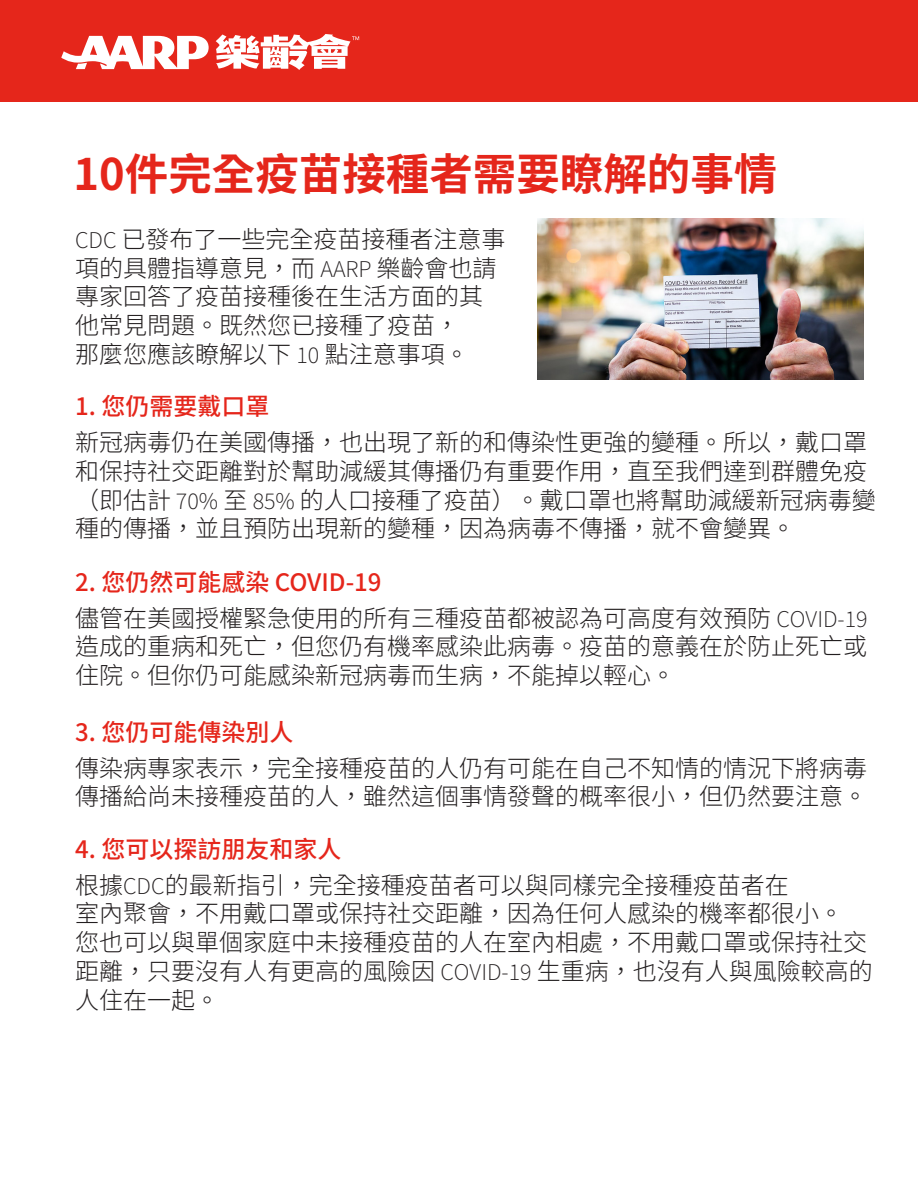
<style>
.page{position:relative;width:918px;height:1188px;background:#fff}
.page>*{position:absolute;margin:0;border:0;box-sizing:border-box;transform-origin:0 0}
.t1{font:700 43.5px "Noto Sans CJ Ktc";color:#e5261b}
.t2{font:300 24px/28.8px "Noto Sans CJ Ktc";color:#231f20}
.t3{font:500 24px "Noto Sans CJ Ktc";color:#e5261b}
.s1{font-family:"Source Sans Pro"}
</style>
<div class="page">
<div style="left:0;top:0;width:918px;height:102px;background:#e5261b"></div>
<svg style="left:61px;top:36px;width:148px;height:33px"></svg>
<svg style="left:216px;top:34px;width:143px;height:36px"></svg>
<img style="left:537px;top:218px;width:327px;height:162px">
<p class="t1" style="left:74px;top:150px;width:705px">10件完全疫苗接種者需要瞭解的事情</p>
<p class="t2" style="left:75px;top:225px;width:432px"><span class="s1">CDC</span> 已發布了一些完全疫苗接種者注意事項的具體指導意見，而 <span class="s1">AARP</span> 樂齡會也請專家回答了疫苗接種後在生活方面的其他常見問題。既然您已接種了疫苗，<br>那麼您應該瞭解以下 <span class="s1">10</span> 點注意事項。</p>
<p class="t3" style="left:75px;top:393px;width:196px">1. 您仍需要戴口罩</p>
<p class="t2" style="left:75px;top:428px;width:802px">新冠病毒仍在美國傳播，也出現了新的和傳染性更強的變種。所以，戴口罩和保持社交距離對於幫助減緩其傳播仍有重要作用，直至我們達到群體免疫（即估計 <span class="s1">70%</span> 至 <span class="s1">85%</span> 的人口接種了疫苗）。戴口罩也將幫助減緩新冠病毒變種的傳播，並且預防出現新的變種，因為病毒不傳播，就不會變異。</p>
<p class="t3" style="left:75px;top:568px;width:308px">2. 您仍然可能感染 COVID-19</p>
<p class="t2" style="left:75px;top:604px;width:794px;text-align:justify">儘管在美國授權緊急使用的所有三種疫苗都被認為可高度有效預防 <span class="s1">COVID-19</span>造成的重病和死亡，但您仍有機率感染此病毒。疫苗的意義在於防止死亡或住院。但你仍可能感染新冠病毒而生病，不能掉以輕心。</p>
<p class="t3" style="left:75px;top:718px;width:220px">3. 您仍可能傳染別人</p>
<p class="t2" style="left:75px;top:754px;width:793px">傳染病專家表示，完全接種疫苗的人仍有可能在自己不知情的情況下將病毒傳播給尚未接種疫苗的人，雖然這個事情發聲的概率很小，但仍然要注意。</p>
<p class="t3" style="left:75px;top:835px;width:268px">4. 您可以探訪朋友和家人</p>
<p class="t2" style="left:75px;top:871px;width:799px">根據<span class="s1">CDC</span>的最新指引，完全接種疫苗者可以與同樣完全接種疫苗者在<br>室內聚會，不用戴口罩或保持社交距離，因為任何人感染的機率都很小。您也可以與單個家庭中未接種疫苗的人在室內相處，不用戴口罩或保持社交距離，只要沒有人有更高的風險因 <span class="s1">COVID-19</span> 生重病，也沒有人與風險較高的人住在一起。</p>
</div>
